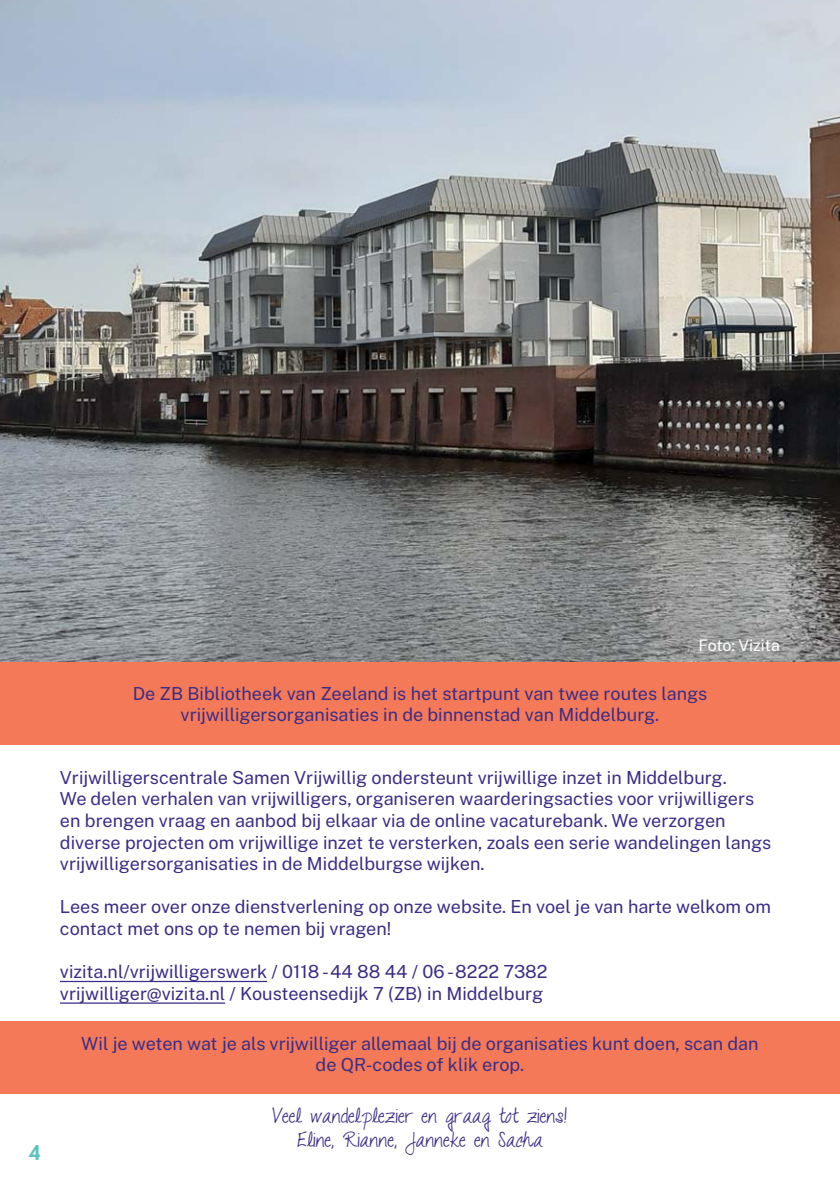
<style>
.page{position:relative;width:840px;height:1191px;background:#fff}
.page>*{position:absolute;margin:0;border:0;box-sizing:border-box;transform-origin:0 0}
.t1{font:20px "Talkingtothe Moon";color:#3c2d86}
.t2{font:700 20px "Montreux GS";color:#5ac4bd}
.t3{font:18px/21.6px "Public Sans";color:#3c2d86}
.t4{font:16px "Public Sans";color:#fff}
</style>
<div class="page">
<div style="left:0;top:660px;width:839px;height:84px;background:#f37958"></div>
<div style="left:0;top:1020px;width:839px;height:73px;background:#f37958"></div>
<img style="left:0;top:0;width:839px;height:662px">
<hr style="left:60px;top:980px;width:207px;height:2px;background:#3c2d86">
<hr style="left:60px;top:1002px;width:165px;height:1px;background:#3c2d86">
<p class="t2" style="left:28px;top:1139px;width:14px">4</p>
<p class="t4" style="left:698px;top:634px;width:83px">Foto: Vizita</p>
<p class="t3" style="left:133px;top:681px;width:575px;text-align:center">De ZB Bibliotheek van Zeeland is het startpunt van twee routes langs vrijwilligersorganisaties in de binnenstad van Middelburg.</p>
<p class="t3" style="left:60px;top:765px;width:712px">Vrijwilligerscentrale Samen Vrijwillig ondersteunt vrijwillige inzet in Middelburg.<br>We delen verhalen van vrijwilligers, organiseren waarderingsacties voor vrijwilligers en brengen vraag en aanbod bij elkaar via de online vacaturebank. We verzorgen diverse projecten om vrijwillige inzet te versterken, zoals een serie wandelingen langs vrijwilligersorganisaties in de Middelburgse wijken.</p>
<p class="t3" style="left:60px;top:895px;width:712px">Lees meer over onze dienstverlening op onze website. En voel je van harte welkom om contact met ons op te nemen bij vragen!</p>
<p class="t3" style="left:60px;top:960px;width:489px">vizita.nl/vrijwilligerswerk / 0118 - 44 88 44 / 06 - 8222 7382</p>
<p class="t3" style="left:60px;top:981px;width:484px">vrijwilliger@vizita.nl / Kousteensedijk 7 (ZB) in Middelburg</p>
<p class="t3" style="left:81px;top:1031px;width:678px">Wil je weten wat je als vrijwilliger allemaal bij de organisaties kunt doen, scan dan</p>
<p class="t3" style="left:315px;top:1053px;width:210px">de QR-codes of klik erop.</p>
<p class="t1" style="left:272px;top:1104px;width:296px">Veel wandelplezier en graag tot ziens!</p>
<p class="t1" style="left:297px;top:1128px;width:247px">Eline, Rianne, Janneke en Sacha</p>
</div>
